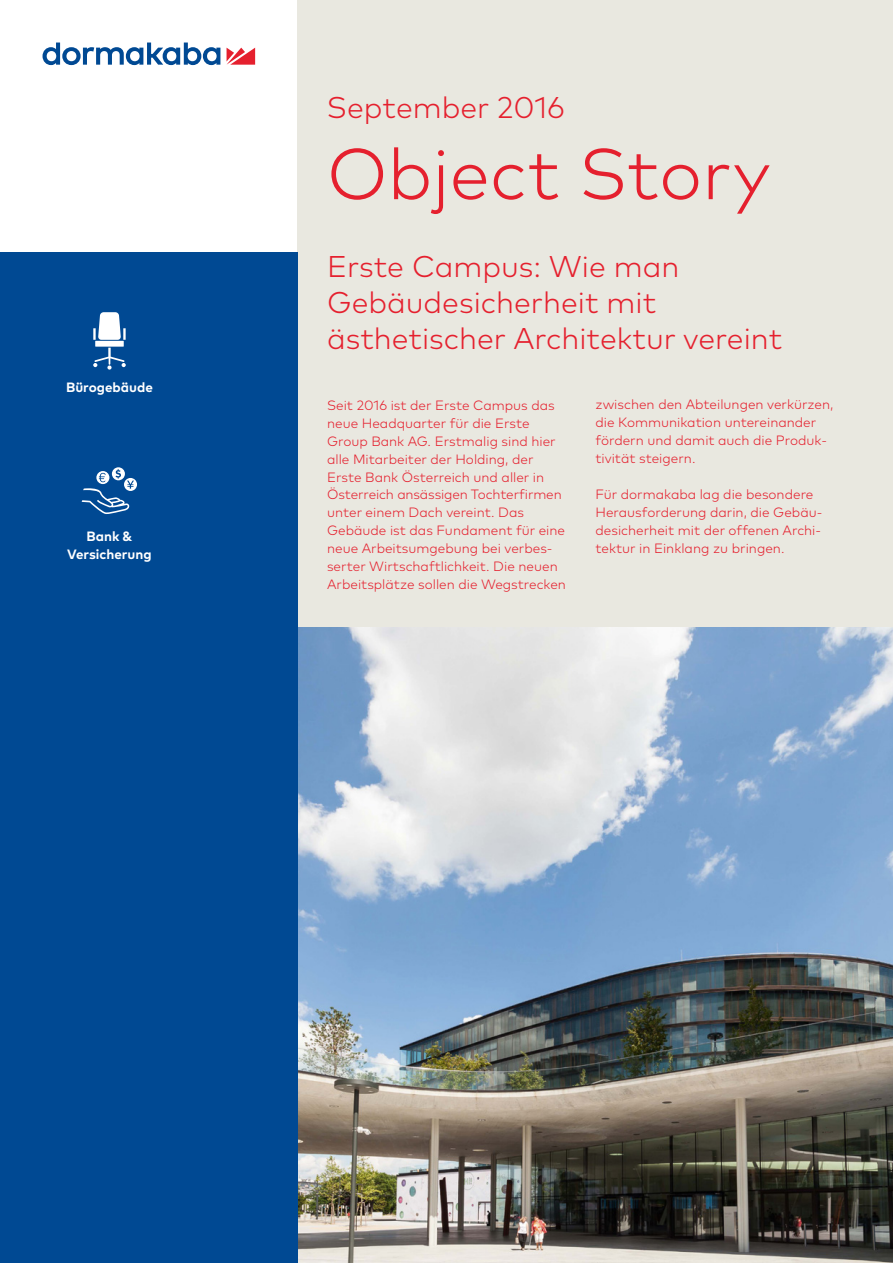
<style>
.page{position:relative;width:893px;height:1263px;background:#fff}
.page>*{position:absolute;margin:0;border:0;box-sizing:border-box;transform-origin:0 0}
.t1{font:300 72px "Mark Pro";color:#e5202e}
.t2{font:300 30px/36px "Mark Pro";color:#e5202e}
.t3{font:300 13.5px/18px "Mark Pro";color:#e5202e}
.t4{font:700 13.5px/18px "Mark Pro";color:#fff;text-align:center}
</style>
<div class="page">
<div style="left:298px;top:0;width:595px;height:628px;background:#e9e8e0"></div>
<svg style="left:227px;top:48px;width:28px;height:17px"></svg>
<svg style="left:43px;top:43px;width:177px;height:22px"></svg>
<img style="left:298px;top:628px;width:595px;height:635px">
<div style="left:0;top:253px;width:298px;height:1010px;background:#004993"></div>
<svg style="left:93px;top:348px;width:33px;height:22px"></svg>
<div style="left:95px;top:341px;width:29px;height:6px;background:#fff"></div>
<svg style="left:93px;top:312px;width:33px;height:28px"></svg>
<svg style="left:82px;top:467px;width:55px;height:47px"></svg>
<p class="t4" style="left:66px;top:377px;width:88px">Bürogebäude</p>
<p class="t4" style="left:67px;top:526px;width:86px">Bank &amp;<br>Versicherung</p>
<h2 class="t2" style="left:327px;top:87px;width:239px">September 2016</h2>
<h1 class="t1" style="left:327px;top:120px;width:445px">Object Story</h1>
<h2 class="t2" style="left:327px;top:246px;width:457px">Erste Campus: Wie man<br>Gebäudesicherheit mit ästhetischer Architektur vereint</h2>
<p class="t3" style="left:327px;top:395px;width:240px">Seit 2016 ist der Erste Campus das neue Headquarter für die Erste Group Bank AG. Erstmalig sind hier alle Mitarbeiter der Holding, der Erste Bank Österreich und aller in Österreich ansässigen Tochterfirmen unter einem Dach vereint. Das Gebäude ist das Fundament für eine neue Arbeitsumgebung bei verbes&shy;serter Wirtschaftlichkeit. Die neuen Arbeitsplätze sollen die Wegstrecken</p>
<p class="t3" style="left:595px;top:395px;width:239px">zwischen den Abteilungen verkürzen, die Kommunikation untereinander fördern und damit auch die Produk&shy;tivität steigern.</p>
<p class="t3" style="left:595px;top:485px;width:228px">Für dormakaba lag die besondere Herausforderung darin, die Gebäu&shy;desicherheit mit der offenen Archi&shy;tektur in Einklang zu bringen.</p>
</div>
